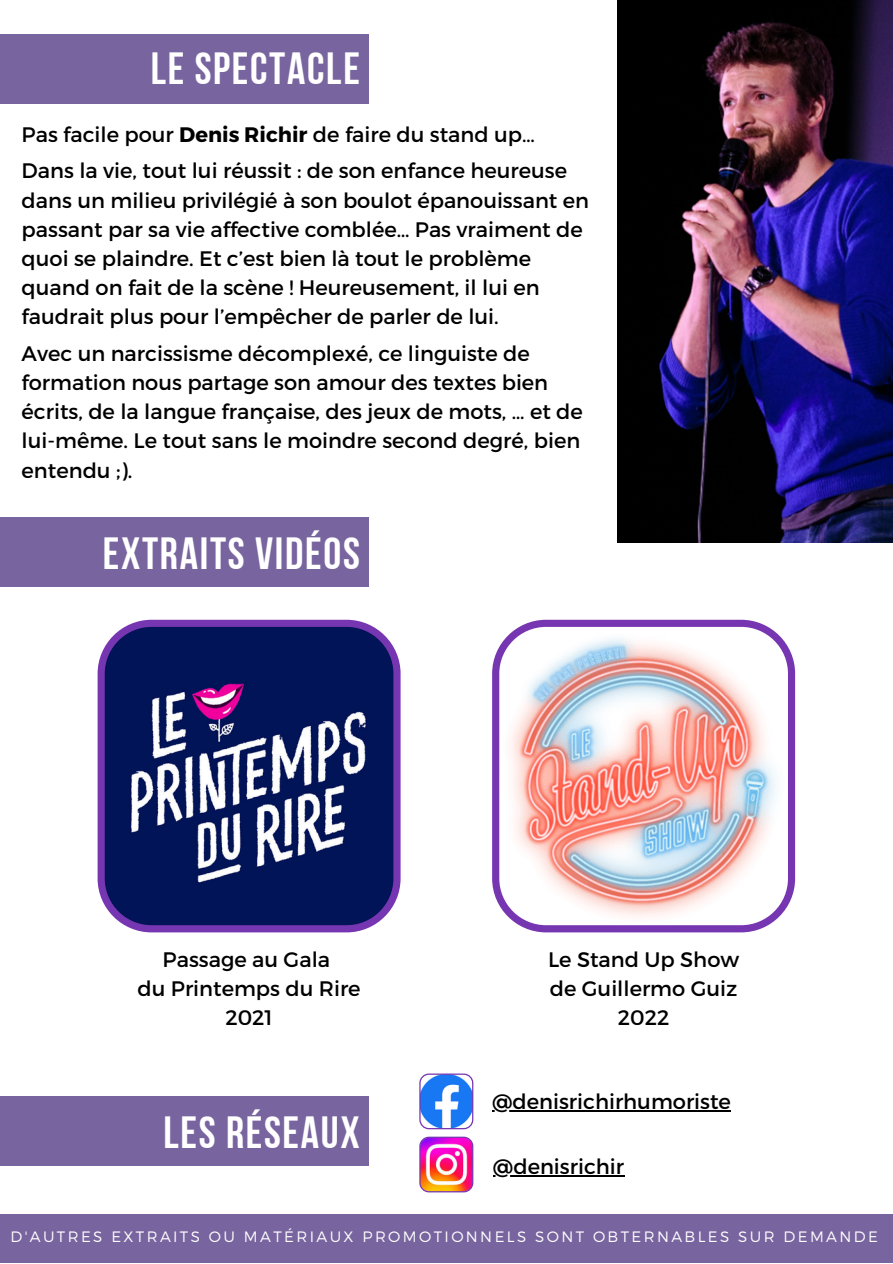
<style>
.page{position:relative;width:893px;height:1264px;background:#fff}
.page>*{position:absolute;margin:0;border:0;box-sizing:border-box;transform-origin:0 0}
.t1{font:45px "Bebas Neue Cyrillic";letter-spacing:.04em;color:#fff}
.t2{font:21px/29.2px "Montserrat";color:#000;text-align:center}
.t3{font:300 15px "Montserrat";letter-spacing:.16em;color:#fff}
.s1{font-weight:700}
</style>
<div class="page">
<img style="left:617px;top:0;width:275px;height:542px">
<div style="left:0;top:34px;width:369px;height:70px;background:#78649f"></div>
<div style="left:0;top:517px;width:369px;height:69px;background:#78649f"></div>
<svg style="left:98px;top:619px;width:302px;height:313px;background:#343b78"></svg>
<svg style="left:492px;top:619px;width:303px;height:313px"></svg>
<div style="left:0;top:1214px;width:892px;height:48px;background:#78649f"></div>
<div style="left:0;top:1096px;width:369px;height:69px;background:#78649f"></div>
<svg style="left:419px;top:1073px;width:54px;height:56px"></svg>
<hr style="left:492px;top:1110px;width:239px;height:1px;background:#000">
<img style="left:419px;top:1136px;width:54px;height:56px">
<hr style="left:493px;top:1175px;width:131px;height:1px;background:#000">
<h1 class="t1" style="left:151px;top:50px;width:211px">LE SPECTACLE</h1>
<p class="t2" style="left:22px;top:119px;width:515px">Pas facile pour <span class="s1">Denis Richir</span> de faire du stand up…</p>
<p class="t2" style="left:22px;top:155px;width:569px;text-align:left">Dans la vie, tout lui réussit : de son enfance heureuse dans un milieu privilégié à son boulot épanouissant en passant par sa vie affective comblée… Pas vraiment de quoi se plaindre. Et c’est bien là tout le problème quand on fait de la scène ! Heureusement, il lui en faudrait plus pour l’empêcher de parler de lui.</p>
<p class="t2" style="left:22px;top:337px;width:562px;text-align:left">Avec un narcissisme décomplexé, ce linguiste de formation nous partage son amour des textes bien écrits, de la langue française, des jeux de mots, … et de lui-même. Le tout sans le moindre second degré, bien entendu ;).</p>
<h1 class="t1" style="left:103px;top:535px;width:259px">EXTRAITS VIDÉOS</h1>
<p class="t2" style="left:137px;top:943px;width:225px">Passage au Gala<br>du Printemps du Rire<br>2021</p>
<h1 class="t1" style="left:163px;top:1114px;width:198px">LES RÉSEAUX</h1>
<p class="t2" style="left:548px;top:943px;width:193px">Le Stand Up Show de Guillermo Guiz<br>2022</p>
<p class="t2" style="left:492px;top:1086px;width:240px">@denisrichirhumoriste</p>
<p class="t2" style="left:493px;top:1150px;width:133px">@denisrichir</p>
<p class="t3" style="left:10px;top:1226px;width:868px">D'AUTRES EXTRAITS OU MATÉRIAUX PROMOTIONNELS SONT OBTERNABLES SUR DEMANDE</p>
</div>
